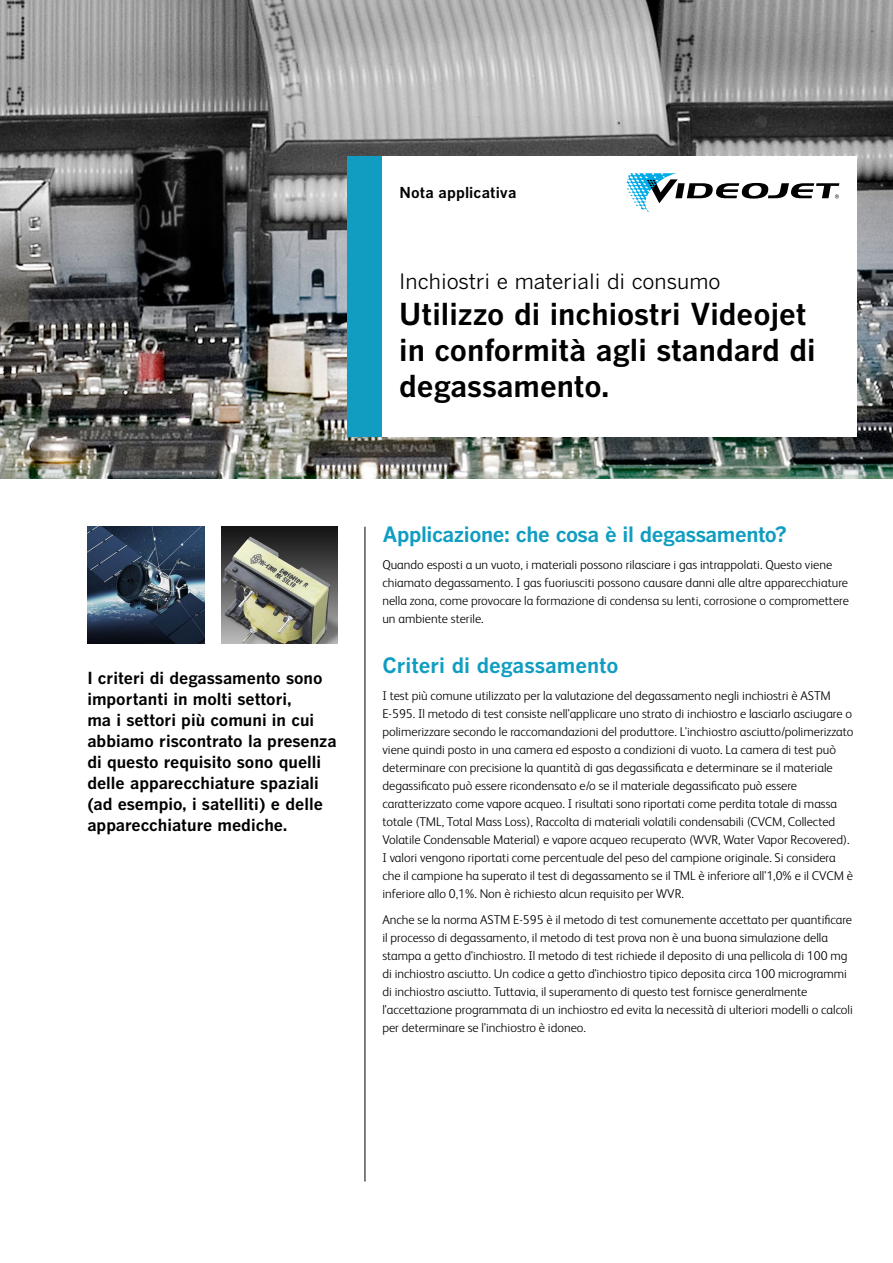
<style>
.page{position:relative;width:893px;height:1263px;background:#fff}
.page>*{position:absolute;margin:0;border:0;box-sizing:border-box;transform-origin:0 0}
.t1{font:700 30px/36px "Benton Gothic";color:#000}
.t2{font:700 21px "Benton Gothic";letter-spacing:-.02em;color:#109dc1}
.t3{font:21px "Benton Gothic";color:#000}
.t4{font:700 21px "Benton Gothic";color:#109dc1}
.t5{font:700 16.5px/21px "Benton Gothic";color:#000}
.t6{font:700 15px "Benton Gothic";letter-spacing:.005em;color:#000}
.t7{font:300 12.75px/18px "FS Albert Pro";color:#000}
</style>
<div class="page">
<img style="left:0;top:0;width:893px;height:478px">
<hr style="left:365px;top:527px;width:1px;height:654px;background:#000">
<div style="left:382px;top:156px;width:474px;height:281px;background:#fff"></div>
<div style="left:348px;top:156px;width:34px;height:281px;background:#109dc1"></div>
<svg style="left:627px;top:173px;width:212px;height:39px"></svg>
<img style="left:87px;top:527px;width:117px;height:116px">
<img style="left:221px;top:527px;width:117px;height:116px">
<p class="t6" style="left:399px;top:184px;width:118px">Nota applicativa</p>
<h2 class="t3" style="left:399px;top:269px;width:323px">Inchiostri e materiali di consumo</h2>
<h1 class="t1" style="left:399px;top:296px;width:418px">Utilizzo di inchiostri Videojet in conformità agli standard di degassamento.</h1>
<p class="t5" style="left:87px;top:668px;width:251px">I criteri di degassamento sono importanti in molti settori,<br>ma i settori più comuni in cui abbiamo riscontrato la presenza di questo requisito sono quelli delle apparecchiature spaziali (ad esempio, i satelliti) e delle apparecchiature mediche.</p>
<h2 class="t2" style="left:382px;top:522px;width:406px">Applicazione: che cosa è il degassamento?</h2>
<p class="t7" style="left:382px;top:555px;width:468px">Quando esposti a un vuoto, i materiali possono rilasciare i gas intrappolati. Questo viene chiamato degassamento. I gas fuoriusciti possono causare danni alle altre apparecchiature nella zona, come provocare la formazione di condensa su lenti, corrosione o compromettere un ambiente sterile.</p>
<h2 class="t4" style="left:382px;top:653px;width:238px">Criteri di degassamento</h2>
<p class="t7" style="left:382px;top:686px;width:473px">I test più comune utilizzato per la valutazione del degassamento negli inchiostri è ASTM E-595. Il metodo di test consiste nell'applicare uno strato di inchiostro e lasciarlo asciugare o polimerizzare secondo le raccomandazioni del produttore. L'inchiostro asciutto/polimerizzato viene quindi posto in una camera ed esposto a condizioni di vuoto. La camera di test può determinare con precisione la quantità di gas degassificata e determinare se il materiale degassificato può essere ricondensato e/o se il materiale degassificato può essere caratterizzato come vapore acqueo. I risultati sono riportati come perdita totale di massa totale (TML, Total Mass Loss), Raccolta di materiali volatili condensabili (CVCM, Collected Volatile Condensable Material) e vapore acqueo recuperato (WVR, Water Vapor Recovered).<br>I valori vengono riportati come percentuale del peso del campione originale. Si considera che il campione ha superato il test di degassamento se il TML è inferiore all'1,0% e il CVCM è inferiore allo 0,1%. Non è richiesto alcun requisito per WVR.</p>
<p class="t7" style="left:382px;top:910px;width:472px">Anche se la norma ASTM E-595 è il metodo di test comunemente accettato per quantificare il processo di degassamento, il metodo di test prova non è una buona simulazione della stampa a getto d'inchiostro. Il metodo di test richiede il deposito di una pellicola di 100 mg di inchiostro asciutto. Un codice a getto d'inchiostro tipico deposita circa 100 microgrammi di inchiostro asciutto. Tuttavia, il superamento di questo test fornisce generalmente l'accettazione programmata di un inchiostro ed evita la necessità di ulteriori modelli o calcoli per determinare se l'inchiostro è idoneo.</p>
</div>
